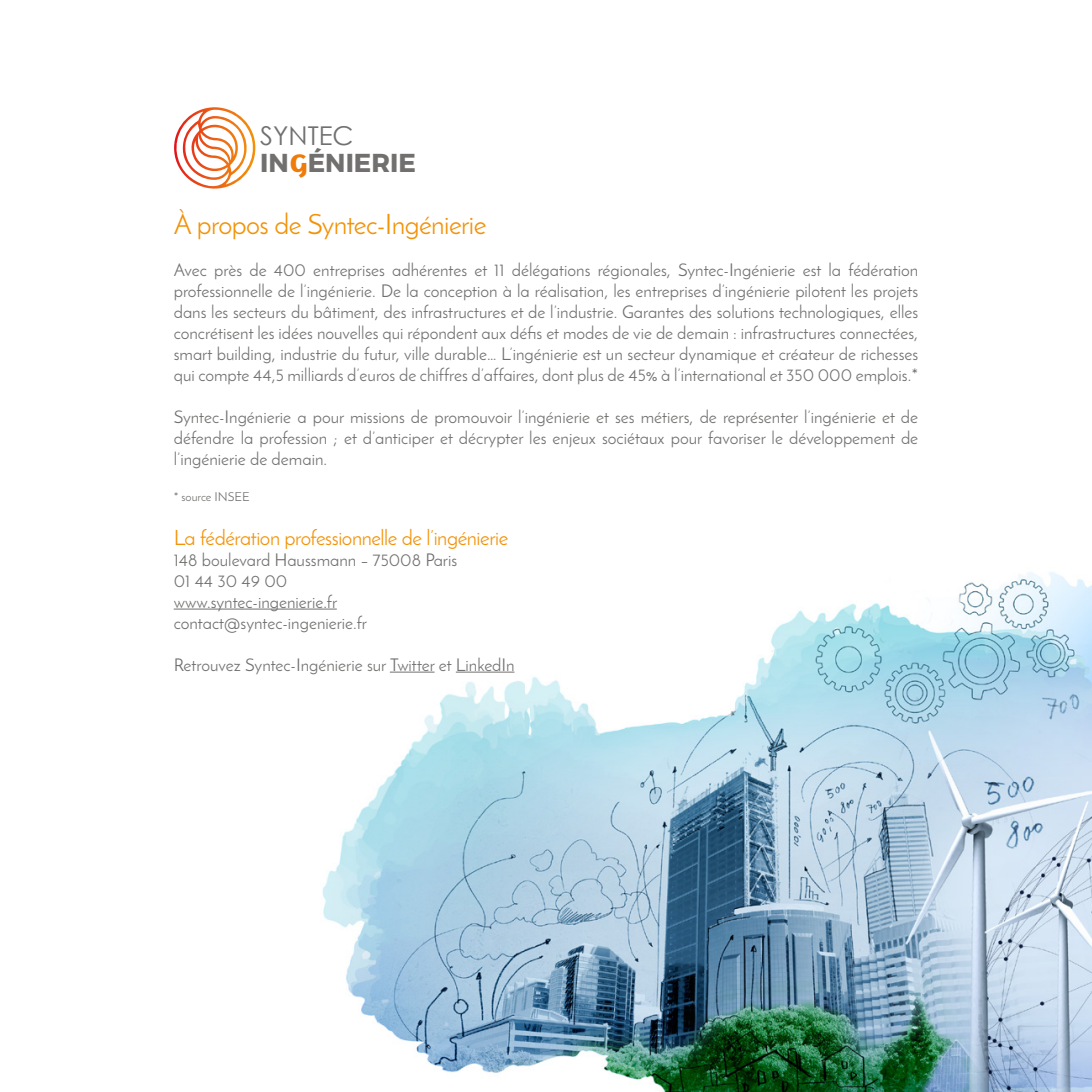
<style>
.page{position:relative;width:1092px;height:1092px;background:#fff}
.page>*{position:absolute;margin:0;border:0;box-sizing:border-box;transform-origin:0 0}
.t1{font:28px "Josefin Sans";letter-spacing:-.02em;color:#f39207}
.t2{font:700 25.9px "Montserrat";color:#71706f}
.t3{font:25.9px "Century Gothic";color:#71706f}
.t4{font:21px "Josefin Sans";letter-spacing:-.02em;color:#f39207}
.t5{font:17.5px/21px "Josefin Sans";color:#71706f;text-align:justify}
.t6{font:12.25px "Josefin Sans";color:#71706f}
.s1{font-family:"Amaranth";color:#ef7b0b}
</style>
<div class="page">
<img style="left:322px;top:572px;width:769px;height:519px">
<div style="left:167px;top:557px;width:172px;height:22px;background:#fff"></div>
<svg style="left:389px;top:653px;width:49px;height:22px"></svg>
<svg style="left:456px;top:653px;width:60px;height:22px"></svg>
<svg style="left:173px;top:590px;width:166px;height:23px"></svg>
<svg style="left:174px;top:107px;width:82px;height:82px"></svg>
<h2 class="t3" style="left:260px;top:118px;width:95px">SYNTEC</h2>
<h2 class="t2" style="left:260px;top:142px;width:157px">IN<span class="s1">G</span>ÉNIERIE</h2>
<h1 class="t1" style="left:174px;top:207px;width:314px">À propos de Syntec-Ingénierie</h1>
<p class="t5" style="left:174px;top:259px;width:746px">Avec près de 400 entreprises adhérentes et 11 délégations régionales, Syntec-Ingénierie est la fédération professionnelle de l’ingénierie. De la conception à la réalisation, les entreprises d’ingénierie pilotent les projets dans les secteurs du bâtiment, des infrastructures et de l’industrie. Garantes des solutions technologiques, elles concrétisent les idées nouvelles qui répondent aux défis et modes de vie de demain : infrastructures connectées, smart building, industrie du futur, ville durable… L’ingénierie est un secteur dynamique et créateur de richesses qui compte 44,5 milliards d’euros de chiffres d’affaires, dont plus de 45% à l’international et 350 000 emplois.*</p>
<p class="t5" style="left:174px;top:406px;width:746px">Syntec-Ingénierie a pour missions de promouvoir l’ingénierie et ses métiers, de représenter l’ingénierie et de défendre la profession ; et d’anticiper et décrypter les enjeux sociétaux pour favoriser le développement de l’ingénierie de demain.</p>
<p class="t6" style="left:174px;top:489px;width:77px">* source INSEE</p>
<p class="t4" style="left:174px;top:524px;width:336px">La fédération professionnelle de l’ingénierie</p>
<p class="t5" style="left:174px;top:549px;width:285px;text-align:left">148 boulevard Haussmann – 75008 Paris<br>01 44 30 49 00<br>www.syntec-ingenierie.fr contact@syntec-ingenierie.fr</p>
<p class="t5" style="left:174px;top:654px;width:342px">Retrouvez Syntec-Ingénierie sur Twitter et LinkedIn</p>
</div>
